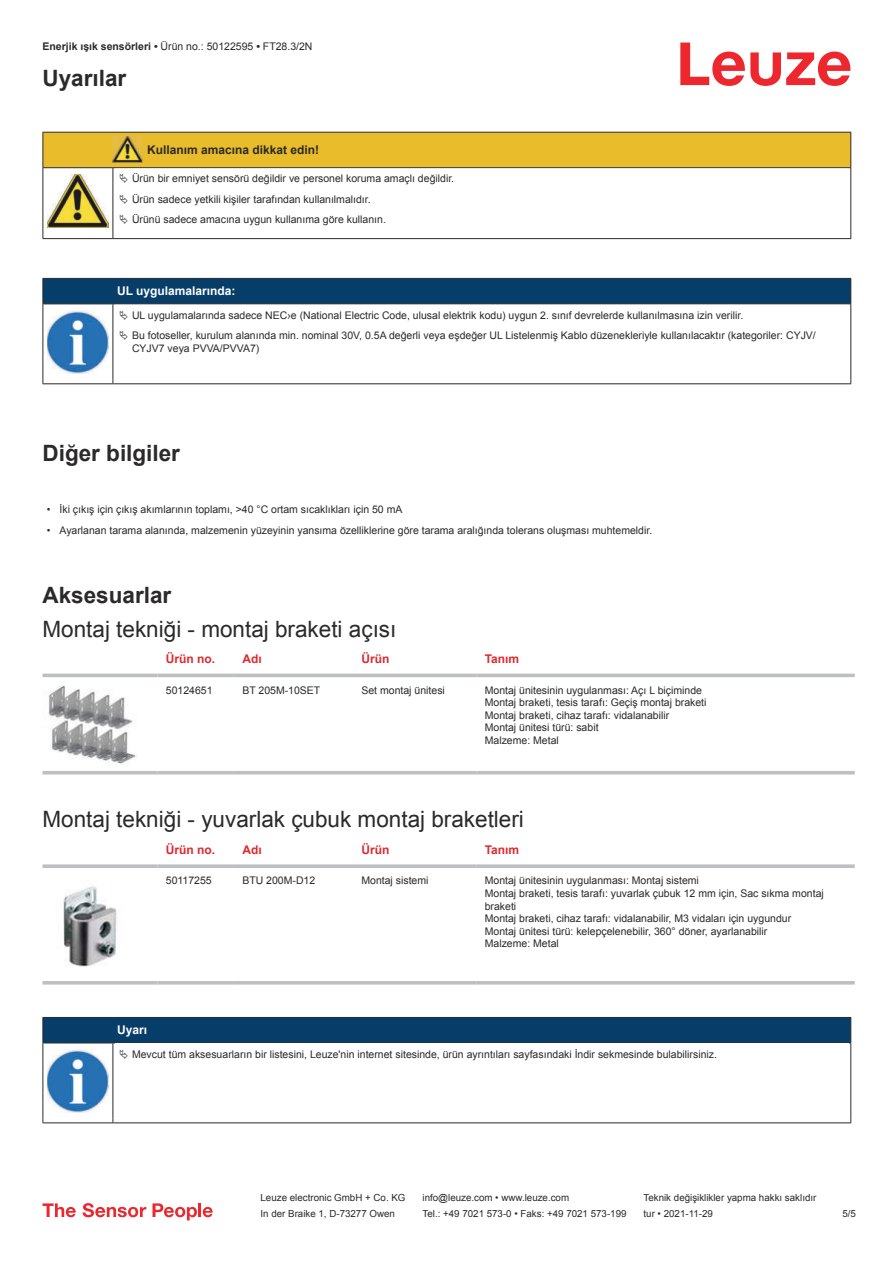
<style>
.page{position:relative;width:893px;height:1263px;background:#fff}
.page>*{position:absolute;margin:0;border:0;box-sizing:border-box;transform-origin:0 0}
.t1{font:22.5px "Arial";color:#2b292a}
.t2{font:700 22.5px "Arial";color:#2b292a}
.t3{font:700 12px "Arial";color:#db2a30}
.t4{font:700 12px "Arial";color:#2b292a}
.t5{font:700 12px "Arial";color:#fff}
.t6{font:10.5px/12.6px "Arial";color:#2b292a}
.t7{font:9.75px "Arial";color:#2b292a}
.s1{font-weight:700}
</style>
<div class="page">
<svg style="left:680px;top:43px;width:170px;height:43px"></svg>
<svg style="left:43px;top:673px;width:812px;height:102px"></svg>
<hr style="left:43px;top:674px;width:114px;height:3px;background:#bdbfc1">
<hr style="left:157px;top:674px;width:77px;height:3px;background:#bdbfc1">
<hr style="left:234px;top:674px;width:119px;height:3px;background:#bdbfc1">
<hr style="left:353px;top:674px;width:123px;height:3px;background:#bdbfc1">
<hr style="left:476px;top:674px;width:379px;height:3px;background:#bdbfc1">
<hr style="left:43px;top:771px;width:114px;height:3px;background:#bdbfc1">
<hr style="left:157px;top:771px;width:77px;height:3px;background:#bdbfc1">
<hr style="left:234px;top:771px;width:119px;height:3px;background:#bdbfc1">
<hr style="left:353px;top:771px;width:123px;height:3px;background:#bdbfc1">
<hr style="left:476px;top:771px;width:379px;height:3px;background:#bdbfc1">
<img style="left:43px;top:681px;width:97px;height:87px">
<svg style="left:43px;top:984px;width:812px;height:1px"></svg>
<svg style="left:43px;top:864px;width:114px;height:4px"></svg>
<svg style="left:157px;top:864px;width:77px;height:4px"></svg>
<svg style="left:234px;top:864px;width:119px;height:4px"></svg>
<svg style="left:353px;top:864px;width:123px;height:4px"></svg>
<svg style="left:476px;top:864px;width:379px;height:4px;background:#c3c5c7"></svg>
<hr style="left:43px;top:981px;width:114px;height:3px;background:#bdbfc1">
<hr style="left:157px;top:981px;width:77px;height:3px;background:#bdbfc1">
<hr style="left:234px;top:981px;width:119px;height:3px;background:#bdbfc1">
<hr style="left:353px;top:981px;width:123px;height:3px;background:#bdbfc1">
<hr style="left:476px;top:981px;width:379px;height:3px;background:#bdbfc1">
<img style="left:63px;top:886px;width:54px;height:81px">
<div style="left:43px;top:1017px;width:808px;height:26px;background:#063d69"></div>
<hr style="left:113px;top:1042px;width:738px;height:1px;background:#2b292a">
<hr style="left:43px;top:1043px;width:1px;height:75px;background:#2b292a">
<hr style="left:113px;top:1043px;width:1px;height:75px;background:#2b292a">
<hr style="left:850px;top:1043px;width:1px;height:75px;background:#2b292a">
<hr style="left:43px;top:1122px;width:70px;height:1px;background:#2b292a">
<hr style="left:113px;top:1122px;width:738px;height:1px;background:#2b292a">
<img style="left:47px;top:1049px;width:61px;height:63px">
<svg style="left:43px;top:1203px;width:33px;height:14px"></svg>
<svg style="left:83px;top:1203px;width:63px;height:14px"></svg>
<svg style="left:153px;top:1203px;width:44px;height:17px"></svg>
<hr style="left:198px;top:1203px;width:3px;height:14px;background:#ed272d">
<svg style="left:203px;top:1207px;width:10px;height:10px"></svg>
<hr style="left:43px;top:238px;width:70px;height:1px;background:#2b292a">
<hr style="left:113px;top:238px;width:30px;height:1px;background:#2b292a">
<hr style="left:143px;top:238px;width:708px;height:1px;background:#2b292a">
<hr style="left:43px;top:304px;width:1px;height:75px;background:#2b292a">
<hr style="left:113px;top:304px;width:1px;height:75px;background:#2b292a">
<hr style="left:850px;top:304px;width:1px;height:75px;background:#2b292a">
<hr style="left:43px;top:383px;width:70px;height:1px;background:#2b292a">
<hr style="left:113px;top:383px;width:738px;height:1px;background:#2b292a">
<img style="left:47px;top:358px;width:58px;height:15px">
<svg style="left:43px;top:132px;width:808px;height:106px"></svg>
<svg style="left:43px;top:278px;width:808px;height:80px"></svg>
<p class="t6" style="left:43px;top:41px;width:272px"><span class="s1">Enerjik ışık sensörleri •</span> Ürün no.: 50122595 <span class="s1">•</span> FT28.3/2N</p>
<h1 class="t2" style="left:43px;top:63px;width:85px">Uyarılar</h1>
<p class="t4" style="left:147px;top:141px;width:174px">Kullanım amacına dikkat edin!</p>
<p class="t6" style="left:132px;top:169px;width:324px;line-height:20.2px">Ürün bir emniyet sensörü değildir ve personel koruma amaçlı değildir.<br>Ürün sadece yetkili kişiler tarafından kullanılmalıdır.<br>Ürünü sadece amacına uygun kullanıma göre kullanın.</p>
<p class="t5" style="left:117px;top:283px;width:120px">UL uygulamalarında:</p>
<p class="t6" style="left:132px;top:305px;width:685px;line-height:20.2px">UL uygulamalarında sadece NEC›e (National Electric Code, ulusal elektrik kodu) uygun 2. sınıf devrelerde kullanılmasına izin verilir.<br>Bu fotoseller, kurulum alanında min. nominal 30V, 0.5A değerli veya eşdeğer UL Listelenmiş Kablo düzenekleriyle kullanılacaktır (kategoriler: CYJV/</p>
<p class="t6" style="left:132px;top:341px;width:129px">CYJV7 veya PVVA/PVVA7)</p>
<h1 class="t2" style="left:43px;top:437px;width:139px">Diğer bilgiler</h1>
<p class="t6" style="left:47px;top:503px;width:357px">• İki çıkış için çıkış akımlarının toplamı, &gt;40 °C ortam sıcaklıkları için 50 mA</p>
<p class="t6" style="left:47px;top:523px;width:607px">• Ayarlanan tarama alanında, malzemenin yüzeyinin yansıma özelliklerine göre tarama aralığında tolerans oluşması muhtemeldir.</p>
<h1 class="t2" style="left:43px;top:579px;width:130px">Aksesuarlar</h1>
<h1 class="t1" style="left:43px;top:613px;width:355px">Montaj tekniği - montaj braketi açısı</h1>
<p class="t3" style="left:166px;top:650px;width:51px">Ürün no.</p>
<p class="t3" style="left:242px;top:650px;width:21px">Adı</p>
<p class="t3" style="left:361px;top:652px;width:29px">Ürün</p>
<p class="t3" style="left:485px;top:650px;width:36px">Tanım</p>
<p class="t6" style="left:166px;top:683px;width:48px">50124651</p>
<p class="t6" style="left:242px;top:685px;width:80px">BT 205M-10SET</p>
<p class="t6" style="left:361px;top:683px;width:85px">Set montaj ünitesi</p>
<p class="t6" style="left:485px;top:683px;width:223px">Montaj ünitesinin uygulanması: Açı L biçiminde Montaj braketi, tesis tarafı: Geçiş montaj braketi Montaj braketi, cihaz tarafı: vidalanabilir<br>Montaj ünitesi türü: sabit<br>Malzeme: Metal</p>
<h1 class="t1" style="left:43px;top:804px;width:483px">Montaj tekniği - yuvarlak çubuk montaj braketleri</h1>
<p class="t3" style="left:166px;top:841px;width:51px">Ürün no.</p>
<p class="t3" style="left:242px;top:841px;width:21px">Adı</p>
<p class="t3" style="left:361px;top:842px;width:29px">Ürün</p>
<p class="t3" style="left:485px;top:841px;width:36px">Tanım</p>
<p class="t6" style="left:166px;top:875px;width:47px">50117255</p>
<p class="t6" style="left:242px;top:875px;width:74px">BTU 200M-D12</p>
<p class="t6" style="left:361px;top:874px;width:69px">Montaj sistemi</p>
<p class="t6" style="left:485px;top:874px;width:341px">Montaj ünitesinin uygulanması: Montaj sistemi<br>Montaj braketi, tesis tarafı: yuvarlak çubuk 12 mm için, Sac sıkma montaj braketi<br>Montaj braketi, cihaz tarafı: vidalanabilir, M3 vidaları için uygundur Montaj ünitesi türü: kelepçelenebilir, 360° döner, ayarlanabilir<br>Malzeme: Metal</p>
<p class="t5" style="left:117px;top:1022px;width:32px">Uyarı</p>
<p class="t6" style="left:132px;top:1048px;width:586px">Mevcut tüm aksesuarların bir listesini, Leuze'nin internet sitesinde, ürün ayrıntıları sayfasındaki İndir sekmesinde bulabilirsiniz.</p>
<p class="t7" style="left:261px;top:1191px;width:146px">Leuze electronic GmbH + Co. KG</p>
<p class="t7" style="left:423px;top:1191px;width:148px">info@leuze.com • www.leuze.com</p>
<p class="t7" style="left:644px;top:1191px;width:174px">Teknik değişiklikler yapma hakkı saklıdır</p>
<p class="t7" style="left:261px;top:1207px;width:136px">In der Braike 1, D-73277 Owen</p>
<p class="t7" style="left:423px;top:1207px;width:205px">Tel.: +49 7021 573-0 • Faks: +49 7021 573-199</p>
<p class="t7" style="left:644px;top:1207px;width:71px">tur • 2021-11-29</p>
<p class="t7" style="left:842px;top:1210px;width:15px">5 /5</p>
</div>
